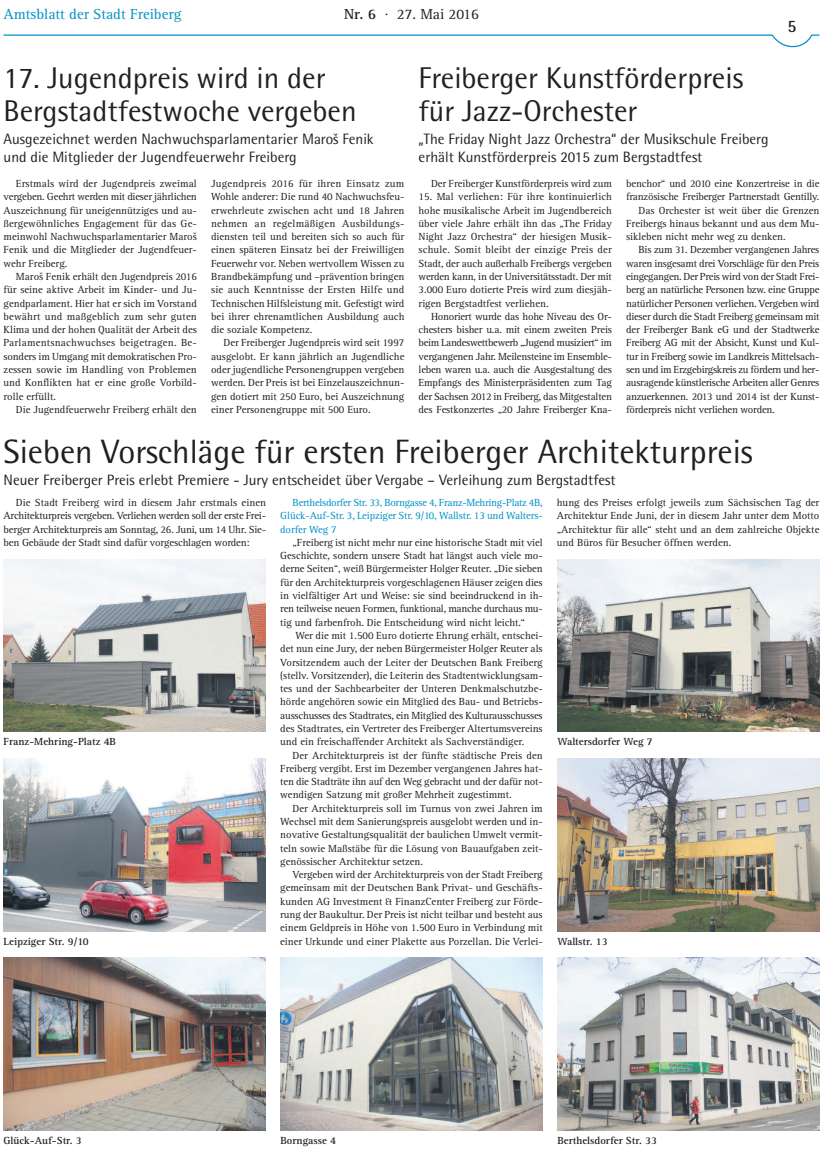
<style>
.page{position:relative;width:823px;height:1152px;background:#fff}
.page>*{position:absolute;margin:0;border:0;box-sizing:border-box;transform-origin:0 0}
.t1{font:33.75px "Rotis Semi Sans";color:#231f20}
.t2{font:30px/32.5px "Rotis Semi Sans";color:#231f20}
.t3{font:700 17.5px "Rotis Semi Sans";color:#231f20;scale:.95 1}
.t4{font:15px/18px "Rotis Semi Sans";color:#231f20}
.t5{font:15px "Rotis Serif";color:#0090c8}
.t6{font:15px "Rotis Serif";color:#231f20}
.t7{font:10.62px/13.2px "Rotis Serif";letter-spacing:-.005em;color:#231f20;text-align:justify}
.t8{font:10.62px/13.2px "Rotis Serif";letter-spacing:-.01em;color:#0090c8;text-align:justify}
.t9{font:700 10.62px "Rotis Serif";color:#231f20}
.t10{font:10.62px "Rotis Serif";letter-spacing:-.03em;color:#231f20}
.t11{font:10.62px "Rotis Serif";letter-spacing:-.025em;color:#231f20}
.s1{font-weight:700}
</style>
<div class="page">
<svg style="left:3px;top:34px;width:817px;height:14px"></svg>
<img style="left:4px;top:958px;width:261px;height:172px">
<img style="left:280px;top:958px;width:262px;height:172px">
<img style="left:4px;top:758px;width:261px;height:173px">
<img style="left:4px;top:559px;width:261px;height:173px">
<img style="left:557px;top:958px;width:262px;height:172px">
<img style="left:557px;top:758px;width:262px;height:173px">
<img style="left:557px;top:559px;width:262px;height:173px">
<h3 class="t5" style="left:4px;top:9px;width:179px">Amtsblatt der Stadt Freiberg</h3>
<h3 class="t6" style="left:344px;top:9px;width:136px"><span class="s1">Nr. 6</span> · 27. Mai 2016</h3>
<h2 class="t2" style="left:4px;top:65px;width:354px">17. Jugendpreis wird in der<br>Bergstadtfestwoche vergeben</h2>
<h3 class="t4" style="left:4px;top:132px;width:371px">Ausgezeichnet werden Nachwuchsparlamentarier Maroš Fenik und die Mitglieder der Jugendfeuerwehr Freiberg</h3>
<h2 class="t2" style="left:418px;top:65px;width:326px">Freiberger Kunstförderpreis für Jazz-Orchester</h2>
<h3 class="t4" style="left:418px;top:132px;width:351px">„The Friday Night Jazz Orchestra“ der Musikschule Freiberg erhält Kunstförderpreis 2015 zum Bergstadtfest</h3>
<h3 class="t3" style="left:787px;top:20px;width:11px">5</h3>
<p class="t7" style="left:4px;top:178px;width:195px;text-indent:12px">Erstmals wird der Jugendpreis zweimal vergeben. Geehrt werden mit dieser jährlichen Auszeichnung für uneigennütziges und au&shy;ßergewöhnliches Engagement für das Ge&shy;meinwohl Nachwuchsparlamentarier Maroš Fenik und die Mitglieder der Jugendfeuer&shy;wehr Freiberg.</p>
<p class="t7" style="left:4px;top:271px;width:195px;text-indent:12px">Maroš Fenik erhält den Jugendpreis 2016 für seine aktive Arbeit im Kinder- und Ju&shy;gendparlament. Hier hat er sich im Vorstand bewährt und maßgeblich zum sehr guten Klima und der hohen Qualität der Arbeit des Parlamentsnachwuchses beigetragen. Be&shy;sonders im Umgang mit demokratischen Pro&shy;zessen sowie im Handling von Problemen und Konflikten hat er eine große Vorbild&shy;rolle erfüllt.</p>
<p class="t7" style="left:16px;top:404px;width:182px">Die Jugendfeuerwehr Freiberg erhält den</p>
<p class="t7" style="left:211px;top:178px;width:195px">Jugendpreis 2016 für ihren Einsatz zum Wohle anderer: Die rund 40 Nachwuchsfeu&shy;erwehrleute zwischen acht und 18 Jahren nehmen an regelmäßigen Ausbildungs&shy;diensten teil und bereiten sich so auch für einen späteren Einsatz bei der Freiwilligen Feuerwehr vor. Neben wertvollem Wissen zu Brandbekämpfung und –prävention bringen sie auch Kenntnisse der Ersten Hilfe und Technischen Hilfsleistung mit. Gefestigt wird bei ihrer ehrenamtlichen Ausbildung auch die soziale Kompetenz.</p>
<p class="t7" style="left:211px;top:337px;width:195px;text-indent:12px">Der Freiberger Jugendpreis wird seit 1997 ausgelobt. Er kann jährlich an Jugendliche oder jugendliche Personengruppen vergeben werden. Der Preis ist bei Einzelauszeichnun&shy;gen dotiert mit 250 Euro, bei Auszeichnung einer Personengruppe mit 500 Euro.</p>
<p class="t7" style="left:431px;top:178px;width:182px">Der Freiberger Kunstförderpreis wird zum</p>
<p class="t7" style="left:418px;top:191px;width:195px">15. Mal verliehen: Für ihre kontinuierlich hohe musikalische Arbeit im Jugendbereich über viele Jahre erhält ihn das „The Friday Night Jazz Orchestra“ der hiesigen Musik&shy;schule. Somit bleibt der einzige Preis der Stadt, der auch außerhalb Freibergs vergeben werden kann, in der Universitätsstadt. Der mit 3.000 Euro dotierte Preis wird zum diesjäh&shy;rigen Bergstadtfest verliehen.</p>
<p class="t7" style="left:418px;top:311px;width:195px;text-indent:12px">Honoriert wurde das hohe Niveau des Or&shy;chesters bisher u.a. mit einem zweiten Preis beim Landeswettbewerb „Jugend musiziert“ im vergangenen Jahr. Meilensteine im Ensemble&shy;leben waren u.a. auch die Ausgestaltung des Empfangs des Ministerpräsidenten zum Tag der Sachsen 2012 in Freiberg, das Mitgestalten des Festkonzertes „20 Jahre Freiberger Kna-</p>
<p class="t7" style="left:625px;top:178px;width:195px">benchor“ und 2010 eine Konzertreise in die</p>
<p class="t7" style="left:625px;top:191px;width:195px">französische Freiberger Partnerstadt Gentilly.</p>
<p class="t7" style="left:638px;top:204px;width:182px">Das Orchester ist weit über die Grenzen</p>
<p class="t7" style="left:625px;top:218px;width:195px">Freibergs hinaus bekannt und aus dem Mu-</p>
<p class="t7" style="left:625px;top:231px;width:161px">sikleben nicht mehr weg zu denken.</p>
<p class="t7" style="left:638px;top:244px;width:182px">Bis zum 31. Dezember vergangenen Jahres</p>
<p class="t7" style="left:625px;top:258px;width:195px">waren insgesamt drei Vorschläge für den Preis</p>
<p class="t10" style="left:625px;top:273px;width:195px">eingegangen. Der Preis wird von der Stadt Frei-</p>
<p class="t7" style="left:625px;top:284px;width:195px">berg an natürliche Personen bzw. eine Gruppe</p>
<p class="t7" style="left:625px;top:297px;width:195px">natürlicher Personen verliehen. Vergeben wird</p>
<p class="t7" style="left:625px;top:311px;width:195px">dieser durch die Stadt Freiberg gemeinsam mit</p>
<p class="t7" style="left:625px;top:324px;width:195px">der Freiberger Bank eG und der Stadtwerke</p>
<p class="t7" style="left:625px;top:337px;width:195px">Freiberg AG mit der Absicht, Kunst und Kul-</p>
<p class="t7" style="left:625px;top:351px;width:195px">tur in Freiberg sowie im Landkreis Mittelsach-</p>
<p class="t10" style="left:625px;top:366px;width:195px">sen und im Erzgebirgskreis zu fördern und her-</p>
<p class="t11" style="left:625px;top:379px;width:195px">ausragende künstlerische Arbeiten aller Genres</p>
<p class="t7" style="left:625px;top:390px;width:195px">anzuerkennen. 2013 und 2014 ist der Kunst-</p>
<p class="t7" style="left:625px;top:404px;width:150px">förderpreis nicht verliehen worden.</p>
<h1 class="t1" style="left:4px;top:439px;width:750px">Sieben Vorschläge für ersten Freiberger Architekturpreis</h1>
<h3 class="t4" style="left:4px;top:473px;width:613px">Neuer Freiberger Preis erlebt Premiere - Jury entscheidet über Vergabe – Verleihung zum Bergstadtfest</h3>
<p class="t7" style="left:4px;top:497px;width:264px;text-indent:12px">Die Stadt Freiberg wird in diesem Jahr erstmals einen Architekturpreis vergeben. Verliehen werden soll der erste Frei&shy;berger Architekturpreis am Sonntag, 26. Juni, um 14 Uhr. Sie&shy;ben Gebäude der Stadt sind dafür vorgeschlagen worden:</p>
<p class="t8" style="left:280px;top:497px;width:264px;text-indent:12px">Berthelsdorfer Str. 33, Borngasse 4, Franz-Mehring-Platz 4B, Glück-Auf-Str. 3, Leipziger Str. 9/10, Wallstr. 13 und Walters&shy;dorfer Weg 7</p>
<p class="t7" style="left:280px;top:537px;width:264px;text-indent:12px">„Freiberg ist nicht mehr nur eine historische Stadt mit viel Geschichte, sondern unsere Stadt hat längst auch viele mo&shy;derne Seiten“, weiß Bürgermeister Holger Reuter. „Die sieben für den Architekturpreis vorgeschlagenen Häuser zeigen dies in vielfältiger Art und Weise: sie sind beeindruckend in ih&shy;ren teilweise neuen Formen, funktional, manche durchaus mu&shy;tig und farbenfroh. Die Entscheidung wird nicht leicht.“</p>
<p class="t7" style="left:280px;top:630px;width:264px;text-indent:15px">Wer die mit 1.500 Euro dotierte Ehrung erhält, entschei&shy;det nun eine Jury, der neben Bürgermeister Holger Reuter als Vorsitzendem auch der Leiter der Deutschen Bank Freiberg (stellv. Vorsitzender), die Leiterin des Stadtentwicklungsam&shy;tes und der Sachbearbeiter der Unteren Denkmalschutzbe&shy;hörde angehören sowie ein Mitglied des Bau- und Betriebs&shy;ausschusses des Stadtrates, ein Mitglied des Kulturausschusses des Stadtrates, ein Vertreter des Freiberger Altertumsvereins und ein freischaffender Architekt als Sachverständiger.</p>
<p class="t7" style="left:280px;top:749px;width:264px;text-indent:12px">Der Architekturpreis ist der fünfte städtische Preis den Freiberg vergibt. Erst im Dezember vergangenen Jahres hat&shy;ten die Stadträte ihn auf den Weg gebracht und der dafür not&shy;wendigen Satzung mit großer Mehrheit zugestimmt.</p>
<p class="t7" style="left:280px;top:802px;width:264px;text-indent:12px">Der Architekturpreis soll im Turnus von zwei Jahren im Wechsel mit dem Sanierungspreis ausgelobt werden und in&shy;novative Gestaltungsqualität der baulichen Umwelt vermit&shy;teln sowie Maßstäbe für die Lösung von Bauaufgaben zeit&shy;genössischer Architektur setzen.</p>
<p class="t7" style="left:280px;top:869px;width:264px;text-indent:12px">Vergeben wird der Architekturpreis von der Stadt Freiberg gemeinsam mit der Deutschen Bank Privat- und Geschäfts&shy;kunden AG Investment &amp; FinanzCenter Freiberg zur Förde&shy;rung der Baukultur. Der Preis ist nicht teilbar und besteht aus einem Geldpreis in Höhe von 1.500 Euro in Verbindung mit einer Urkunde und einer Plakette aus Porzellan. Die Verlei-</p>
<p class="t9" style="left:4px;top:738px;width:114px">Franz-Mehring-Platz 4B</p>
<p class="t9" style="left:4px;top:937px;width:87px">Leipziger Str. 9/10</p>
<p class="t7" style="left:556px;top:497px;width:264px">hung des Preises erfolgt jeweils zum Sächsischen Tag der Architektur Ende Juni, der in diesem Jahr unter dem Motto „Architektur für alle“ steht und an dem zahlreiche Objekte und Büros für Besucher öffnen werden.</p>
<p class="t9" style="left:557px;top:738px;width:97px">Waltersdorfer Weg 7</p>
<p class="t9" style="left:557px;top:937px;width:52px">Wallstr. 13</p>
<p class="t9" style="left:4px;top:1137px;width:80px">Glück-Auf-Str. 3</p>
<p class="t9" style="left:280px;top:1137px;width:57px">Borngasse 4</p>
<p class="t9" style="left:557px;top:1137px;width:101px">Berthelsdorfer Str. 33</p>
</div>
